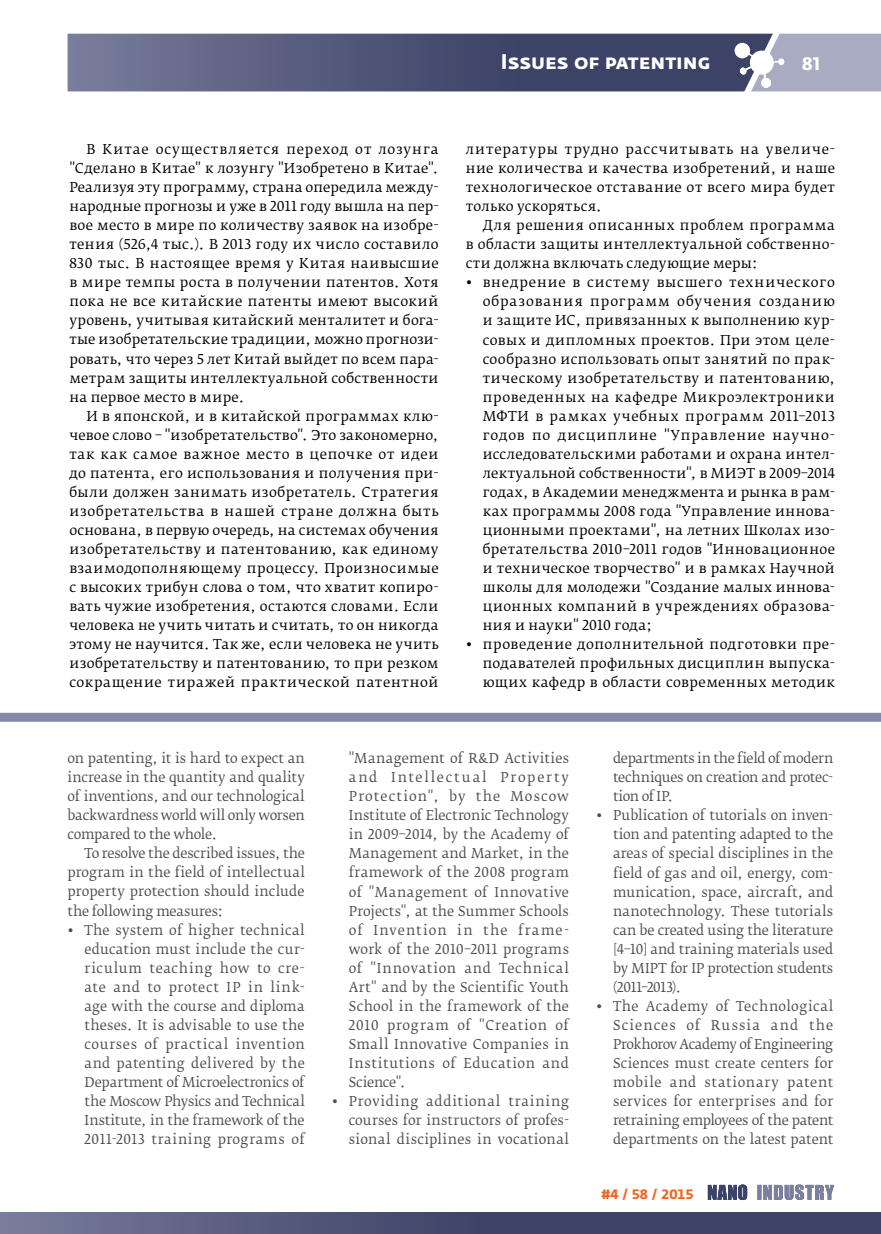
<style>
.page{position:relative;width:881px;height:1234px;background:#fff}
.page>*{position:absolute;margin:0;border:0;box-sizing:border-box;transform-origin:0 0}
.t1{font:700 21px "Fedra Sans Pro";color:#fff}
.t2{font:700 18px "Fedra Sans Alt Pro";color:#fff}
.t3{font:13.5px/19px "Fedra Serif B Pro";letter-spacing:.03em;color:#000;text-align:justify}
.t4{font:13.5px/19px "Fedra Serif B Pro";color:#4d4d4f;text-align:justify}
.t5{font:700 13.5px "Fedra Sans Alt Pro";color:#f26522}
</style>
<div class="page">
<svg style="left:68px;top:33px;width:812px;height:59px;background:#636886"></svg>
<div style="left:2px;top:1211px;width:878px;height:22px;background:linear-gradient(to right,#6c7191,#2e3559)"></div>
<hr style="left:0;top:1211px;width:2px;height:22px;background:#797e9c">
<svg style="left:757px;top:1184px;width:76px;height:15px"></svg>
<svg style="left:707px;top:1184px;width:39px;height:15px"></svg>
<div style="left:0;top:712px;width:880px;height:9px;background:#858aa6"></div>
<h1 class="t1" style="left:501px;top:49px;width:211px">Issues of patenting</h1>
<h2 class="t2" style="left:801px;top:52px;width:20px">81</h2>
<p class="t3" style="left:69px;top:140px;width:371px;text-indent:17px">В Китае осуществляется переход от лозунга "Сделано в Китае" к лозунгу "Изобретено в Китае".<br>Реализуя эту программу, страна опередила между&shy;народные прогнозы и уже в 2011 году вышла на пер&shy;вое место в мире по количеству заявок на изобре&shy;тения (526,4 тыс.). В 2013 году их число составило 830 тыс. В настоящее время у Китая наивысшие в мире темпы роста в получении патентов. Хотя пока не все китайские патенты имеют высокий уровень, учитывая китайский менталитет и бога&shy;тые изобретательские традиции, можно прогнози&shy;ровать, что через 5 лет Китай выйдет по всем пара&shy;метрам защиты интеллектуальной собственности на первое место в мире.</p>
<p class="t3" style="left:69px;top:406px;width:371px;text-indent:17px">И в японской, и в китайской программах клю&shy;чевое слово – "изобретательство". Это закономерно, так как самое важное место в цепочке от идеи до патента, его использования и получения при&shy;были должен занимать изобретатель. Стратегия изобретательства в нашей стране должна быть основана, в первую очередь, на системах обучения изобретательству и патентованию, как единому взаимодополняющему процессу. Произносимые с высоких трибун слова о том, что хватит копиро&shy;вать чужие изобретения, остаются словами. Если человека не учить читать и считать, то он никогда этому не научится. Так же, если человека не учить изобретательству и патентованию, то при резком сокращение тиражей практической патентной</p>
<p class="t3" style="left:465px;top:140px;width:370px">литературы трудно рассчитывать на увеличе&shy;ние количества и качества изобретений, и наше технологическое отставание от всего мира будет только ускоряться.</p>
<p class="t3" style="left:465px;top:216px;width:371px;text-indent:17px">Для решения описанных проблем программа в области защиты интеллектуальной собственно&shy;сти должна включать следующие меры:</p>
<p class="t3" style="left:482px;top:273px;width:354px;text-indent:-17px">• внедрение в систему высшего технического образования программ обучения созданию и защите ИС, привязанных к выполнению кур&shy;совых и дипломных проектов. При этом целе&shy;сообразно использовать опыт занятий по прак&shy;тическому изобретательству и патентованию, проведенных на кафедре Микроэлектроники МФТИ в рамках учебных программ 2011–2013 годов по дисциплине "Управление научно&shy;исследовательскими работами и охрана интел&shy;лектуальной собственности", в МИЭТ в 2009–2014 годах, в Академии менеджмента и рынка в рам&shy;ках программы 2008 года "Управление иннова&shy;ционными проектами", на летних Школах изо&shy;бретательства 2010–2011 годов "Инновационное и техническое творчество" и в рамках Научной школы для молодежи "Создание малых иннова&shy;ционных компаний в учреждениях образова&shy;ния и науки" 2010 года;</p>
<p class="t3" style="left:482px;top:634px;width:353px;text-indent:-17px">• проведение дополнительной подготовки пре&shy;подавателей профильных дисциплин выпуска&shy;ющих кафедр в области современных методик</p>
<p class="t4" style="left:67px;top:748px;width:239px">on patenting, it is hard to expect an increase in the quantity and quality of inventions, and our technological backwardness world will only worsen compared to the whole.</p>
<p class="t4" style="left:67px;top:844px;width:239px;text-indent:17px">To resolve the described issues, the program in the field of intellectual property protection should include the following measures:</p>
<p class="t4" style="left:85px;top:920px;width:222px;text-indent:-17px">• The system of higher technical education must include the cur&shy;riculum teaching how to cre&shy;ate and to protect IP in link&shy;age with the course and diploma theses. It is advisable to use the courses of practical invention and patenting delivered by the Department of Microelectronics of the Moscow Physics and Technical Institute, in the framework of the 2011-2013 training programs of</p>
<p class="t4" style="left:349px;top:748px;width:222px">"Management of R&amp;D Activities and Intellectual Property Protection", by the Moscow Institute of Electronic Technology in 2009–2014, by the Academy of Management and Market, in the framework of the 2008 program of "Management of Innovative Projects", at the Summer Schools of Invention in the frame&shy;work of the 2010–2011 programs of "Innovation and Technical Art" and by the Scientific Youth School in the framework of the 2010 program of "Creation of Small Innovative Companies in Institutions of Education and Science".</p>
<p class="t4" style="left:349px;top:1091px;width:222px;text-indent:-17px">• Providing additional training courses for instructors of profes&shy;sional disciplines in vocational</p>
<p class="t4" style="left:613px;top:748px;width:221px">departments in the field of modern techniques on creation and protec&shy;tion of IP.</p>
<p class="t4" style="left:613px;top:806px;width:221px;text-indent:-17px">• Publication of tutorials on inven&shy;tion and patenting adapted to the areas of special disciplines in the field of gas and oil, energy, com&shy;munication, space, aircraft, and nanotechnology. These tutorials can be created using the literature [4–10] and training materials used by MIPT for IP protection students (2011–2013).</p>
<p class="t4" style="left:613px;top:996px;width:222px;text-indent:-17px">• The Academy of Technological Sciences of Russia and the Prokhorov Academy of Engineering Sciences must create centers for mobile and stationary patent services for enterprises and for retraining employees of the patent departments on the latest patent</p>
<p class="t5" style="left:601px;top:1185px;width:94px">#4 / 58 / 2015</p>
</div>
